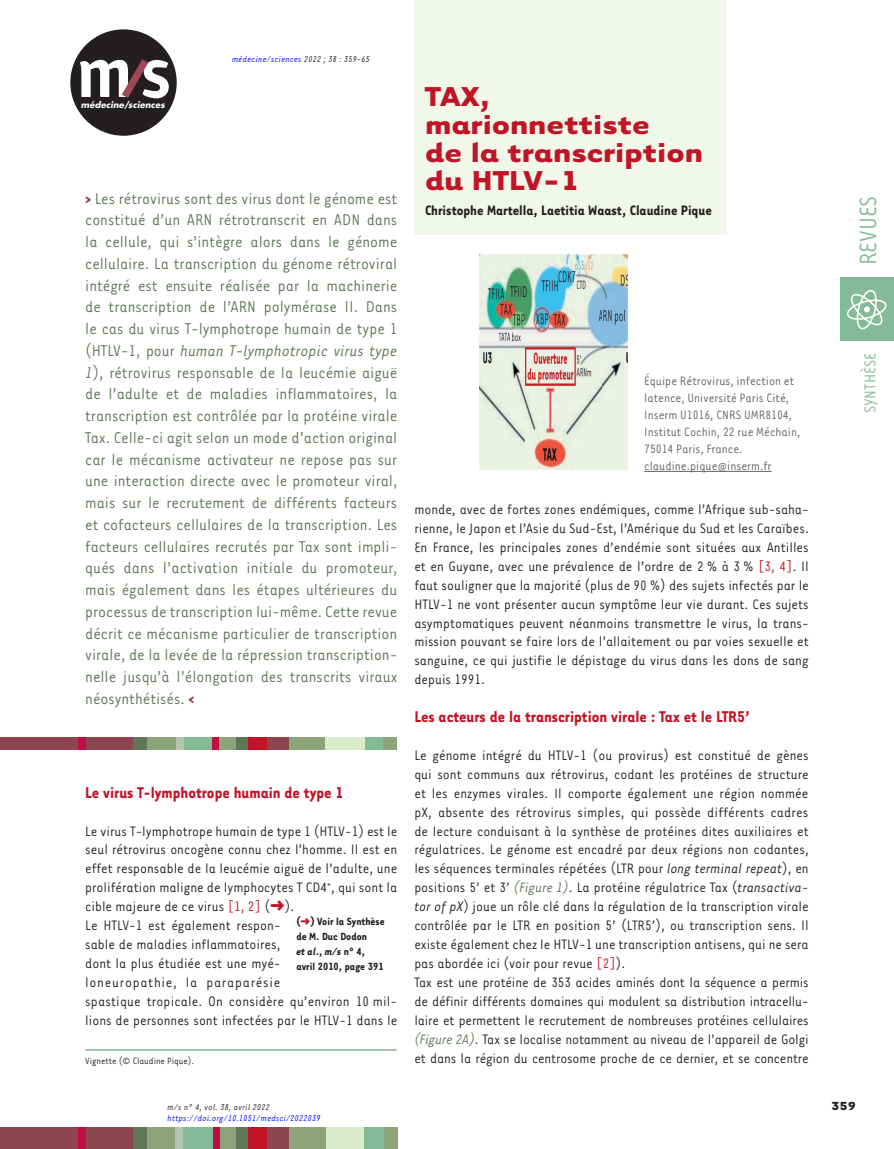
<style>
.page{position:relative;width:894px;height:1149px;background:#fff}
.page>*{position:absolute;margin:0;border:0;box-sizing:border-box;transform-origin:0 0}
.t1{font:700 31.5px/28.2px "Tarzana Wide";color:#c11527}
.t2{font:27px "Tarzana Narrow";color:#84ba95}
.t3{font:18px/21.8px "Tarzana Narrow";color:#5f7659;text-align:justify}
.t4{font:700 18px "Tarzana Narrow";color:#c11527}
.t5{font:18px "Tarzana Narrow";color:#84ba95}
.t6{font:15.75px/18.9px "Tarzana Narrow";color:#231f20}
.t7{font:700 15.75px "Tarzana Narrow";color:#231f20}
.t8{font:13.95px/17px "Tarzana Narrow";color:#636366}
.t9{font:700 13.5px "Tarzana Wide";color:#231f20}
.t10{font:700 12px/15px "Tarzana Narrow";color:#231f20}
.t11{font:10.5px "Tarzana Narrow";color:#231f20}
.t12{font:italic 9.75px "Tarzana Narrow";letter-spacing:.025em;color:#00f}
.t13{font:italic 9.75px "Tarzana Narrow";letter-spacing:.025em;color:#231f20}
.t14{font:italic 700 8.55px "Futura";letter-spacing:.01em;color:#fff}
.s1{color:#231f20}
.s2{font-weight:700;color:#8d454f}
.s3{font-style:italic}
.s4{color:#c11527}
.s5{font-style:italic;color:#5f7659}
</style>
<div class="page">
<div style="left:0;top:1127px;width:134px;height:21px;background:#8d454f"></div>
<div style="left:235px;top:1127px;width:13px;height:21px;background:#5f7659"></div>
<div style="left:78px;top:1127px;width:7px;height:21px;background:#c10d45"></div>
<div style="left:133px;top:1127px;width:22px;height:21px;background:#5f7659"></div>
<div style="left:147px;top:1127px;width:30px;height:21px;background:#8ba479"></div>
<div style="left:175px;top:1127px;width:9px;height:21px;background:#b6c4ad"></div>
<div style="left:183px;top:1127px;width:30px;height:21px;background:#84ba95"></div>
<div style="left:217px;top:1127px;width:19px;height:21px;background:#8ba479"></div>
<div style="left:213px;top:1127px;width:6px;height:21px;background:#c10d45"></div>
<div style="left:248px;top:1127px;width:27px;height:21px;background:#c11527"></div>
<div style="left:287px;top:1127px;width:39px;height:21px;background:#8ba479"></div>
<div style="left:267px;top:1127px;width:21px;height:21px;background:#8d454f"></div>
<div style="left:326px;top:1127px;width:38px;height:21px;background:#daebcb"></div>
<div style="left:364px;top:1127px;width:20px;height:21px;background:#84ba95"></div>
<div style="left:383px;top:1127px;width:14px;height:21px;background:#8ba479"></div>
<div style="left:840px;top:277px;width:53px;height:63px;background:#84ba95"></div>
<svg style="left:847px;top:290px;width:39px;height:39px"></svg>
<div style="left:70px;top:29px;width:107px;height:107px;background:#231f20;border-radius:50%"></div>
<svg style="left:80px;top:60px;width:89px;height:38px"></svg>
<div style="left:414px;top:0;width:312px;height:235px;background:#f1f7e9"></div>
<div style="left:0;top:736px;width:134px;height:13px;background:#8d454f"></div>
<div style="left:133px;top:736px;width:17px;height:13px;background:#5f7659"></div>
<div style="left:235px;top:736px;width:13px;height:13px;background:#5f7659"></div>
<div style="left:147px;top:736px;width:29px;height:13px;background:#8ba479"></div>
<div style="left:181px;top:736px;width:32px;height:13px;background:#84ba95"></div>
<div style="left:364px;top:736px;width:20px;height:13px;background:#84ba95"></div>
<div style="left:217px;top:736px;width:19px;height:13px;background:#8ba479"></div>
<div style="left:383px;top:736px;width:14px;height:13px;background:#8ba479"></div>
<div style="left:287px;top:736px;width:38px;height:13px;background:#8ba479"></div>
<div style="left:325px;top:736px;width:39px;height:13px;background:#daebcb"></div>
<div style="left:176px;top:736px;width:7px;height:13px;background:#b6c4ad"></div>
<div style="left:78px;top:736px;width:7px;height:13px;background:#c10d45"></div>
<div style="left:213px;top:736px;width:6px;height:13px;background:#c10d45"></div>
<div style="left:248px;top:736px;width:27px;height:13px;background:#c11527"></div>
<div style="left:267px;top:736px;width:21px;height:13px;background:#8d454f"></div>
<hr style="left:644px;top:471px;width:127px;height:1px;background:#636366">
<img style="left:479px;top:254px;width:148px;height:216px">
<hr style="left:85px;top:1049px;width:311px;height:1px;background:#84ba95">
<p class="t14" style="left:81px;top:99px;width:85px">médecine/sciences</p>
<p class="t12" style="left:232px;top:54px;width:139px">médecine/sciences <span class="s1">2022 ; 38 : 359-65</span></p>
<p class="t3" style="left:85px;top:186px;width:314px"><span class="s2">&gt;</span> Les rétrovirus sont des virus dont le génome est constitué d’un ARN rétrotranscrit en ADN dans la cellule, qui s’intègre alors dans le génome cellulaire. La transcription du génome rétroviral intégré est ensuite réalisée par la machinerie de transcription de l’ARN polymérase II. Dans le cas du virus T-lymphotrope humain de type 1 (HTLV-1, pour <span class="s3">human T-lymphotropic virus type 1</span>), rétrovirus responsable de la leucémie aiguë de l’adulte et de maladies inflammatoires, la transcription est contrôlée par la protéine virale Tax. Celle-ci agit selon un mode d’action original car le mécanisme activateur ne repose pas sur une interaction directe avec le promoteur viral, mais sur le recrutement de différents facteurs et cofacteurs cellulaires de la transcription. Les facteurs cellulaires recrutés par Tax sont impli&shy;qués dans l’activation initiale du promoteur, mais également dans les étapes ultérieures du processus de transcription lui-même. Cette revue décrit ce mécanisme particulier de transcription virale, de la levée de la répression transcription&shy;nelle jusqu’à l’élongation des transcrits viraux néosynthétisés. <span class="s2">&lt;</span></p>
<p class="t4" style="left:85px;top:781px;width:259px">Le virus T-lymphotrope humain de type 1</p>
<p class="t6" style="left:85px;top:820px;width:313px">Le virus T-lymphotrope humain de type 1 (HTLV-1) est le seul rétrovirus oncogène connu chez l’homme. Il est en effet responsable de la leucémie aiguë de l’adulte, une prolifération maligne de lymphocytes T CD4<sup>+</sup>, qui sont la cible majeure de ce virus <span class="s4">[1, 2]</span> (<span class="s4">➜</span>).<br>Le HTLV-1 est également respon-<br>sable de maladies inflammatoires,<br>dont la plus étudiée est une myé-<br>loneuropathie, la paraparésie<br>spastique tropicale. On considère qu’environ 10 mil&shy;lions de personnes sont infectées par le HTLV-1 dans le</p>
<p class="t10" style="left:296px;top:913px;width:90px">(<span class="s4">➜</span>) Voir la Synthèse de M. Duc Dodon<br><span class="s3">et al</span>., <span class="s3">m/s</span> n° 4, avril 2010, page 391</p>
<p class="t11" style="left:85px;top:1053px;width:110px">Vignette (© Claudine Pique).</p>
<p class="t13" style="left:167px;top:1100px;width:104px">m/s n° 4, vol. 38, avril 2022</p>
<p class="t12" style="left:167px;top:1112px;width:155px">https://doi.org/10.1051/medsci/2022039</p>
<h1 class="t1" style="left:425px;top:80px;width:279px">TAX, marionnettiste<br>de la transcription du HTLV-1</h1>
<p class="t7" style="left:425px;top:201px;width:288px">Christophe Martella, Laetitia Waast, Claudine Pique</p>
<p class="t8" style="left:644px;top:372px;width:158px">Équipe Rétrovirus, infection et latence, Université Paris Cité,<br>Inserm U1016, CNRS UMR8104,<br>Institut Cochin, 22 rue Méchain,<br>75014 Paris, France. claudine.pique@inserm.fr</p>
<p class="t6" style="left:414px;top:499px;width:396px;text-align:justify">monde, avec de fortes zones endémiques, comme l’Afrique sub-saha&shy;rienne, le Japon et l’Asie du Sud-Est, l’Amérique du Sud et les Caraïbes.<br>En France, les principales zones d’endémie sont situées aux Antilles et en Guyane, avec une prévalence de l’ordre de 2 % à 3 % <span class="s4">[3, 4]</span>. Il faut souligner que la majorité (plus de 90 %) des sujets infectés par le HTLV-1 ne vont présenter aucun symptôme leur vie durant. Ces sujets asymptomatiques peuvent néanmoins transmettre le virus, la trans&shy;mission pouvant se faire lors de l’allaitement ou par voies sexuelle et sanguine, ce qui justifie le dépistage du virus dans les dons de sang depuis 1991.</p>
<p class="t4" style="left:414px;top:705px;width:337px">Les acteurs de la transcription virale : Tax et le LTR5’</p>
<p class="t6" style="left:414px;top:745px;width:396px">Le génome intégré du HTLV-1 (ou provirus) est constitué de gènes qui sont communs aux rétrovirus, codant les protéines de structure et les enzymes virales. Il comporte également une région nommée pX, absente des rétrovirus simples, qui possède différents cadres de lecture conduisant à la synthèse de protéines dites auxiliaires et régulatrices. Le génome est encadré par deux régions non codantes, les séquences terminales répétées (LTR pour <span class="s3">long terminal repeat</span>), en positions 5’ et 3’ <span class="s5">(Figure 1)</span>. La protéine régulatrice Tax (<span class="s3">transactiva&shy;tor of pX</span>) joue un rôle clé dans la régulation de la transcription virale contrôlée par le LTR en position 5’ (LTR5’), ou transcription sens. Il existe également chez le HTLV-1 une transcription antisens, qui ne sera pas abordée ici (voir pour revue <span class="s4">[2]</span>).<br>Tax est une protéine de 353 acides aminés dont la séquence a permis de définir différents domaines qui modulent sa distribution intracellu&shy;laire et permettent le recrutement de nombreuses protéines cellulaires <span class="s5">(Figure 2A)</span>. Tax se localise notamment au niveau de l’appareil de Golgi et dans la région du centrosome proche de ce dernier, et se concentre</p>
<h2 class="t2" style="left:851px;top:265px;width:71px;rotate:-90deg">REVUES</h2>
<p class="t5" style="left:858px;top:413px;width:62px;rotate:-90deg">SYNTHÈSE</p>
<p class="t9" style="left:830px;top:1097px;width:26px">359</p>
</div>
